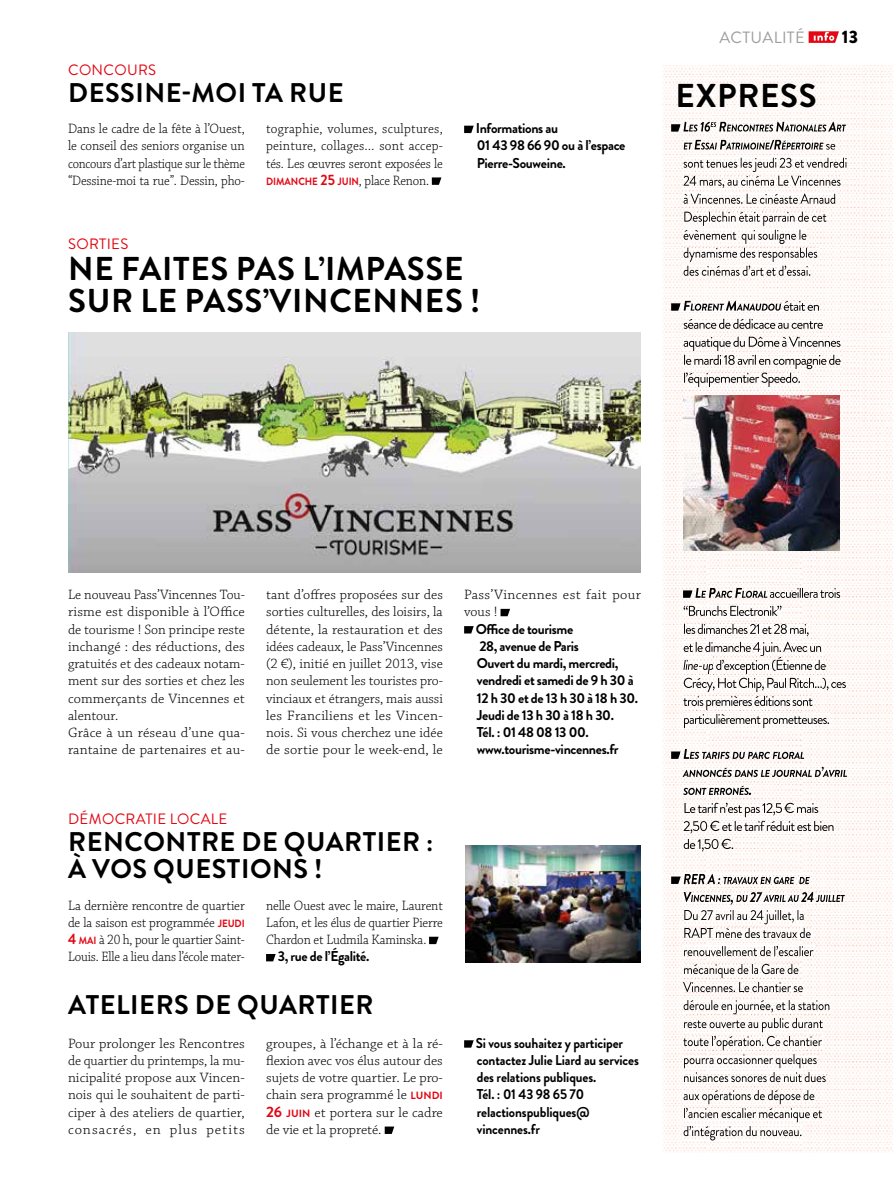
<style>
.page{position:relative;width:893px;height:1191px;background:#fff}
.page>*{position:absolute;margin:0;border:0;box-sizing:border-box;transform-origin:0 0}
.t1{font:700 33px/31.5px "Brandon Grotesque";letter-spacing:.02em;color:#000}
.t2{font:700 27px/27px "Brandon Grotesque";letter-spacing:.02em;color:#000}
.t3{font:900 18px "Brandon Grotesque";color:#000}
.t4{font:16.35px "Brandon Grotesque";letter-spacing:.02em;color:#9d9d9c}
.t5{font:15px "Brandon Grotesque";letter-spacing:.02em;color:#e30613}
.t6{font:300 14.25px/17.2px "Chaparral Pro";color:#000;text-align:justify}
.t7{font:300 14.25px/17.2px "Chaparral Pro";color:#000;text-align:justify;scale:.94 1}
.t8{font:700 14.25px/17.2px "Brandon Grotesque";letter-spacing:-.025em;color:#000}
.t9{font:700 14.25px/17.2px "Brandon Grotesque";letter-spacing:-.025em;color:#000;scale:.94 1}
.t10{font:300 14.25px/17.2px "Chaparral Pro";color:#000;text-align:justify;scale:.95 1}
.t11{font:300 14.25px/17.2px "Chaparral Pro";color:#000;text-align:justify;scale:.93 1}
.t12{font:300 14.25px/17.2px "Chaparral Pro";letter-spacing:.025em;color:#000}
.t13{font:700 10.5px "Brandon Grotesque";letter-spacing:-.01em;color:#e30613;scale:.92 1}
.s1{font-size:15px}
.s2{font-family:"Chaparral Pro";font-weight:300;font-size:14.25px;color:#000}
.s3{font-family:"Brandon Grotesque";font-weight:700;font-size:10.5px;color:#e30613}
.s4{font-family:"Brandon Grotesque";font-weight:700;font-size:15px;color:#e30613}
</style>
<div class="page">
<img style="left:663px;top:65px;width:230px;height:361px">
<img style="left:663px;top:426px;width:45px;height:726px">
<img style="left:801px;top:426px;width:92px;height:726px">
<img style="left:708px;top:550px;width:93px;height:602px">
<img style="left:680px;top:122px;width:30px;height:10px">
<svg style="left:671px;top:124px;width:10px;height:8px"></svg>
<img style="left:716px;top:121px;width:130px;height:11px">
<svg style="left:711px;top:122px;width:6px;height:5px"></svg>
<img style="left:683px;top:140px;width:140px;height:10px">
<svg style="left:823px;top:144px;width:13px;height:6px"></svg>
<img style="left:684px;top:158px;width:163px;height:14px">
<img style="left:684px;top:176px;width:157px;height:12px">
<img style="left:684px;top:193px;width:152px;height:11px">
<img style="left:684px;top:212px;width:143px;height:14px">
<img style="left:684px;top:230px;width:123px;height:14px">
<img style="left:684px;top:248px;width:134px;height:14px">
<img style="left:684px;top:265px;width:126px;height:11px">
<img style="left:680px;top:300px;width:140px;height:11px">
<svg style="left:671px;top:303px;width:10px;height:8px"></svg>
<img style="left:782px;top:301px;width:38px;height:10px">
<img style="left:684px;top:319px;width:139px;height:10px">
<img style="left:684px;top:337px;width:157px;height:14px">
<img style="left:684px;top:355px;width:157px;height:14px">
<img style="left:684px;top:372px;width:116px;height:15px">
<img style="left:684px;top:395px;width:155px;height:155px">
<img style="left:692px;top:588px;width:75px;height:10px">
<svg style="left:683px;top:590px;width:10px;height:8px"></svg>
<img style="left:768px;top:588px;width:73px;height:10px">
<img style="left:684px;top:605px;width:98px;height:11px">
<img style="left:684px;top:624px;width:125px;height:12px">
<img style="left:684px;top:641px;width:138px;height:15px">
<img style="left:683px;top:660px;width:30px;height:14px">
<img style="left:713px;top:657px;width:113px;height:17px">
<img style="left:684px;top:677px;width:162px;height:15px">
<img style="left:683px;top:696px;width:130px;height:14px">
<img style="left:684px;top:714px;width:146px;height:14px">
<img style="left:680px;top:749px;width:124px;height:10px">
<svg style="left:671px;top:751px;width:10px;height:8px"></svg>
<img style="left:683px;top:766px;width:164px;height:11px">
<img style="left:683px;top:785px;width:69px;height:10px">
<img style="left:684px;top:802px;width:135px;height:15px">
<img style="left:684px;top:820px;width:150px;height:13px">
<img style="left:684px;top:838px;width:49px;height:13px">
<svg style="left:671px;top:876px;width:10px;height:8px"></svg>
<img style="left:684px;top:873px;width:126px;height:11px">
<img style="left:684px;top:892px;width:161px;height:12px">
<img style="left:684px;top:910px;width:120px;height:14px">
<img style="left:684px;top:927px;width:127px;height:11px">
<img style="left:684px;top:945px;width:129px;height:11px">
<img style="left:684px;top:963px;width:115px;height:15px">
<img style="left:683px;top:982px;width:120px;height:10px">
<img style="left:684px;top:1000px;width:146px;height:14px">
<img style="left:684px;top:1018px;width:139px;height:14px">
<img style="left:683px;top:1035px;width:139px;height:15px">
<img style="left:684px;top:1054px;width:133px;height:14px">
<img style="left:684px;top:1072px;width:142px;height:10px">
<img style="left:684px;top:1090px;width:131px;height:14px">
<img style="left:684px;top:1107px;width:138px;height:15px">
<img style="left:684px;top:1125px;width:117px;height:15px">
<img style="left:68px;top:333px;width:573px;height:239px">
<svg style="left:500px;top:609px;width:10px;height:7px"></svg>
<svg style="left:464px;top:626px;width:10px;height:7px"></svg>
<svg style="left:432px;top:177px;width:9px;height:8px"></svg>
<svg style="left:464px;top:126px;width:10px;height:7px"></svg>
<svg style="left:429px;top:936px;width:10px;height:8px"></svg>
<svg style="left:266px;top:954px;width:10px;height:7px"></svg>
<svg style="left:385px;top:1126px;width:9px;height:8px"></svg>
<svg style="left:464px;top:1040px;width:10px;height:7px"></svg>
<img style="left:466px;top:845px;width:175px;height:117px">
<svg style="left:809px;top:31px;width:30px;height:12px"></svg>
<p class="t5" style="left:68px;top:59px;width:90px">CONCOURS</p>
<h2 class="t2" style="left:68px;top:79px;width:277px">DESSINE-MOI TA RUE</h2>
<p class="t7" style="left:68px;top:121px;width:190px">Dans le cadre de la fête à l’Ouest, le conseil des seniors organise un concours d’art plastique sur le thème “Dessine-moi ta rue”. Dessin, pho-</p>
<p class="t10" style="left:266px;top:121px;width:188px">tographie, volumes, sculptures, peinture, collages… sont accep&shy;tés. Les œuvres seront exposées le</p>
<p class="t13" style="left:266px;top:174px;width:179px">DIMANCHE <span class="s1">25</span> JUIN<span class="s2">, place Renon.</span></p>
<p class="t8" style="left:476px;top:120px;width:151px">Informations au<br>01 43 98 66 90 ou à l’espace<br>Pierre-Souweine.</p>
<p class="t5" style="left:68px;top:233px;width:62px">SORTIES</p>
<h1 class="t1" style="left:68px;top:254px;width:414px">NE FAITES PAS L’IMPASSE<br>SUR LE PASS’VINCENNES !</h1>
<p class="t4" style="left:720px;top:26px;width:87px">ACTUALITÉ</p>
<p class="t3" style="left:842px;top:24px;width:18px">13</p>
<h1 class="t1" style="left:676px;top:81px;width:142px">EXPRESS</h1>
<p class="t6" style="left:68px;top:586px;width:178px;text-align:left">Le nouveau Pass’Vincennes Tou&shy;risme est disponible à l’Office de tourisme ! Son principe reste inchangé : des réductions, des gratuités et des cadeaux notam&shy;ment sur des sorties et chez les commerçants de Vincennes et alentour.<br>Grâce à un réseau d’une qua&shy;rantaine de partenaires et au-</p>
<p class="t6" style="left:266px;top:586px;width:178px">tant d’offres proposées sur des sorties culturelles, des loisirs, la détente, la restauration et des idées cadeaux, le Pass’Vincennes (2 €), initié en juillet 2013, vise non seulement les touristes pro&shy;vinciaux et étrangers, mais aussi les Franciliens et les Vincen&shy;nois. Si vous cherchez une idée de sortie pour le week-end, le</p>
<p class="t12" style="left:464px;top:586px;width:178px">Pass’Vincennes est fait pour vous !</p>
<p class="t8" style="left:476px;top:620px;width:164px">Office de tourisme<br>28, avenue de Paris<br>Ouvert du mardi, mercredi, vendredi et samedi de 9 h 30 à<br>12 h 30 et de 13 h 30 à 18 h 30.<br>Jeudi de 13 h 30 à 18 h 30.<br>Tél. : 01 48 08 13 00. www.tourisme-vincennes.fr</p>
<p class="t5" style="left:68px;top:808px;width:161px">DÉMOCRATIE LOCALE</p>
<h2 class="t2" style="left:68px;top:829px;width:367px">RENCONTRE DE QUARTIER :<br>À VOS QUESTIONS !</h2>
<p class="t7" style="left:68px;top:897px;width:190px">La dernière rencontre de quartier de la saison est programmée <span class="s3">JEUDI </span><span class="s4">4</span> <span class="s3">MAI</span> à 20 h, pour le quartier Saint-Louis. Elle a lieu dans l’école mater-</p>
<p class="t11" style="left:266px;top:897px;width:192px">nelle Ouest avec le maire, Laurent Lafon, et les élus de quartier Pierre Chardon et Ludmila Kaminska.</p>
<p class="t8" style="left:278px;top:948px;width:93px">3, rue de l’Égalité.</p>
<h2 class="t2" style="left:68px;top:991px;width:307px">ATELIERS DE QUARTIER</h2>
<p class="t6" style="left:68px;top:1035px;width:178px">Pour prolonger les Rencontres de quartier du printemps, la mu&shy;nicipalité propose aux Vincen&shy;nois qui le souhaitent de parti&shy;ciper à des ateliers de quartier, consacrés, en plus petits</p>
<p class="t6" style="left:266px;top:1035px;width:178px">groupes, à l’échange et à la ré&shy;flexion avec vos élus autour des sujets de votre quartier. Le pro&shy;chain sera programmé le <span class="s3">LUNDI </span><span class="s4">26</span> <span class="s3">JUIN</span> et portera sur le cadre de vie et la propreté.</p>
<p class="t9" style="left:476px;top:1034px;width:175px">Si vous souhaitez y participer contactez Julie Liard au services des relations publiques.<br>Tél. : 01 43 98 65 70 relactionspubliques@ vincennes.fr</p>
</div>
